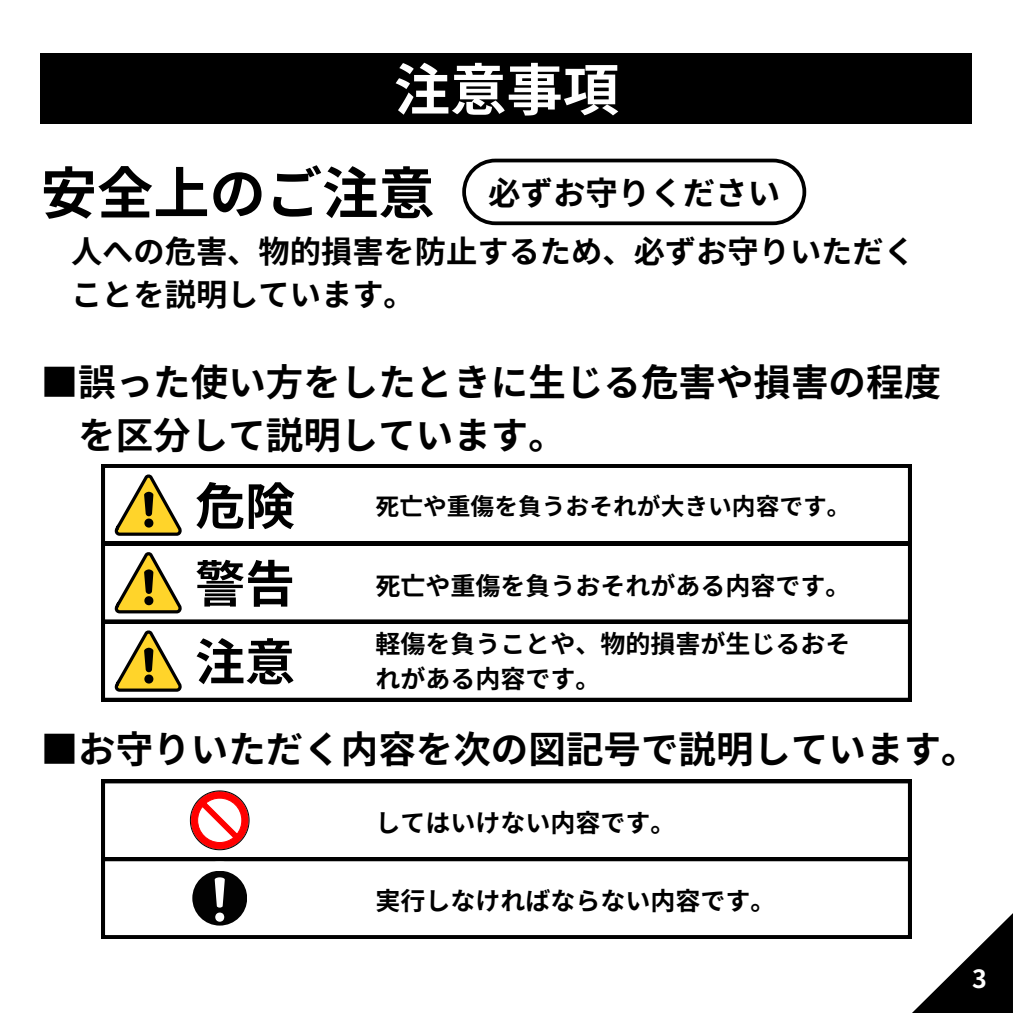
<style>
.page{position:relative;width:1013px;height:1013px;background:#fff}
.page>*{position:absolute;margin:0;border:0;box-sizing:border-box;transform-origin:0 0}
.t1{font:700 56.25px "Noto Sans JP";color:#fff}
.t2{font:700 50px "Noto Sans JP";color:#000}
.t3{font:700 37.5px/52.5px "Noto Sans JP";color:#000}
.t4{font:700 32.5px "Noto Sans JP";color:#000}
.t5{font:700 31.25px/43.1px "Noto Sans JP";color:#000}
.t6{font:700 25px/34.8px "Noto Sans JP";color:#000}
.t7{font:700 25px "Noto Sans JP";color:#fff}
.t8{font:700 23.75px "Noto Sans JP";color:#000}
.s1{font-size:56.25px}
</style>
<div class="page">
<svg style="left:101px;top:861px;width:810px;height:77px"></svg>
<svg style="left:101px;top:779px;width:810px;height:82px"></svg>
<svg style="left:190px;top:790px;width:59px;height:59px"></svg>
<svg style="left:183px;top:861px;width:73px;height:73px"></svg>
<svg style="left:462px;top:159px;width:344px;height:66px"></svg>
<svg style="left:101px;top:464px;width:810px;height:78px"></svg>
<svg style="left:115px;top:475px;width:67px;height:60px"></svg>
<svg style="left:101px;top:623px;width:810px;height:78px"></svg>
<svg style="left:115px;top:631px;width:67px;height:60px"></svg>
<svg style="left:101px;top:542px;width:810px;height:81px"></svg>
<svg style="left:115px;top:553px;width:67px;height:60px"></svg>
<div style="left:41px;top:53px;width:931px;height:71px;background:#000"></div>
<svg style="left:911px;top:913px;width:101px;height:99px"></svg>
<p class="t1" style="left:394px;top:45px;width:226px">注意事項</p>
<h1 class="t4" style="left:41px;top:167px;width:741px"><span class="s1">安全上のご注意</span> 必ずお守りください</h1>
<h1 class="t5" style="left:71px;top:229px;width:845px">人への危害、物的損害を防止するため、必ずお守りいただくことを説明しています。</h1>
<h3 class="t3" style="left:78px;top:354px;width:864px;text-indent:-37px">■誤った使い方をしたときに生じる危害や損害の程度を区分して説明しています。</h3>
<h2 class="t2" style="left:195px;top:466px;width:101px">危険</h2>
<h2 class="t2" style="left:195px;top:544px;width:101px">警告</h2>
<p class="t8" style="left:375px;top:487px;width:476px">死亡や重傷を負うおそれが大きい内容です。</p>
<p class="t6" style="left:375px;top:566px;width:476px">死亡や重傷を負うおそれがある内容です。</p>
<h2 class="t2" style="left:195px;top:622px;width:101px">注意</h2>
<p class="t6" style="left:375px;top:625px;width:476px">軽傷を負うことや、物的損害が生じるおそれがある内容です。</p>
<h3 class="t3" style="left:41px;top:721px;width:939px">■お守りいただく内容を次の図記号で説明しています。</h3>
<p class="t6" style="left:375px;top:803px;width:301px">してはいけない内容です。</p>
<p class="t6" style="left:375px;top:882px;width:401px">実行しなければならない内容です。</p>
<p class="t7" style="left:972px;top:958px;width:16px">3</p>
</div>
